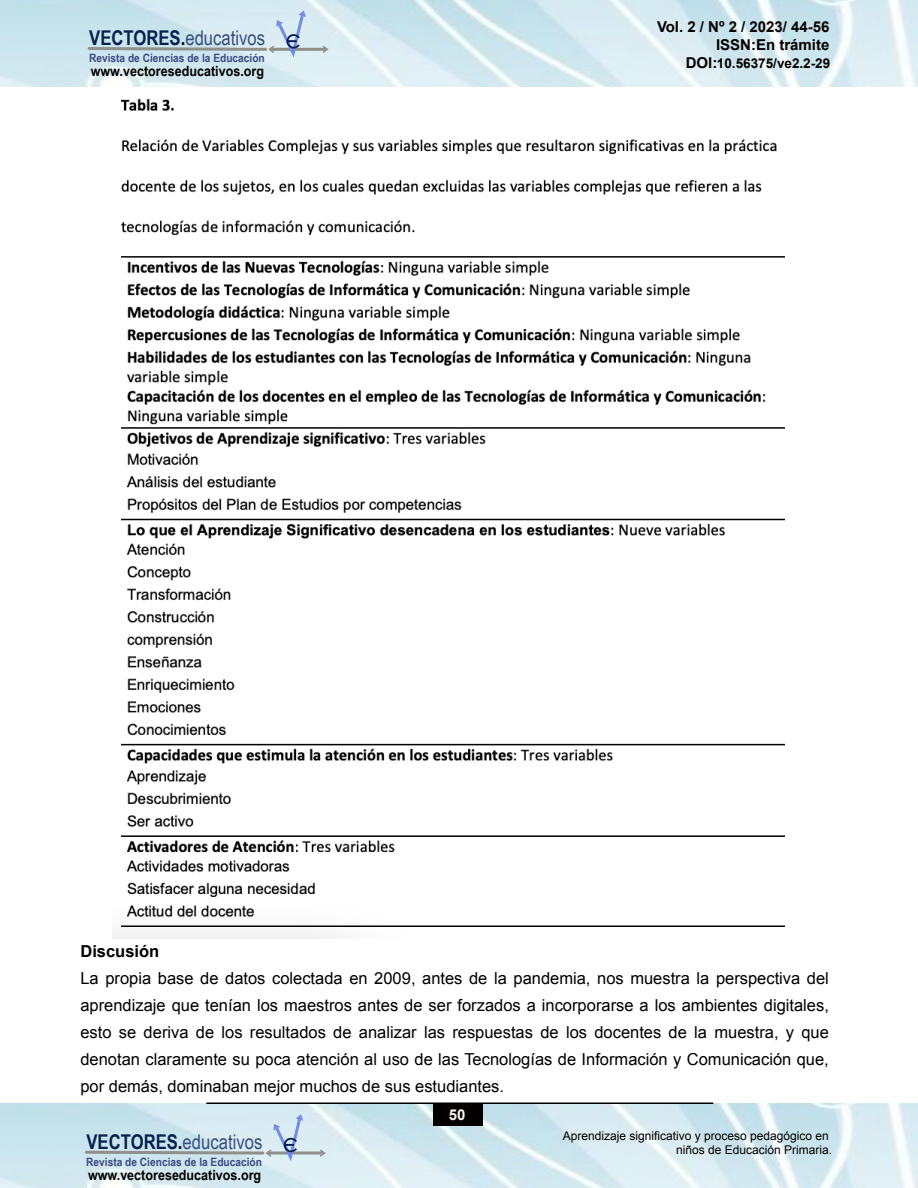
<style>
.page{position:relative;width:918px;height:1188px;background:#fff}
.page>*{position:absolute;margin:0;border:0;box-sizing:border-box;transform-origin:0 0}
.t1{font:20.4px "Arial Narrow";color:#374d81}
.t2{font:16.5px/27px "Arial";color:#000;text-align:justify}
.t3{font:700 16.5px "Arial";color:#000}
.t4{font:700 15px/18px "Arial";color:#050000;text-align:right}
.t5{font:700 15px "Arial";color:#f7f2f2}
.t6{font:700 14.25px "Arial Narrow";color:#000;scale:1.08 1}
.t7{font:700 13.5px "Arial";color:#000}
.t8{font:12px/14.4px "Arial";color:#000;text-align:right}
.t9{font:700 11.55px "Arial Narrow";color:#3c4985;scale:1.08 1}
.s1{font-weight:700;color:#062050}
.s2{font-weight:700;color:#000}
.s3{font-size:15px;color:#050000}
</style>
<div class="page">
<img style="left:0;top:1103px;width:918px;height:85px">
<hr style="left:268px;top:1152px;width:55px;height:3px;background:#8d908b">
<svg style="left:318px;top:1148px;width:9px;height:10px"></svg>
<svg style="left:83px;top:1113px;width:222px;height:53px;background:#cadfe8"></svg>
<hr style="left:206px;top:1102px;width:507px;height:2px;background:#050000">
<div style="left:433px;top:1103px;width:50px;height:23px;background:#050000"></div>
<img style="left:0;top:0;width:918px;height:86px">
<hr style="left:271px;top:48px;width:55px;height:3px;background:#8d908b">
<svg style="left:321px;top:44px;width:9px;height:11px"></svg>
<svg style="left:86px;top:9px;width:221px;height:53px;background:#cae0e8"></svg>
<img style="left:113px;top:98px;width:672px;height:841px">
<p class="t1" style="left:89px;top:23px;width:177px"><span class="s1">VECTORES</span><span class="s2">.</span>educativos</p>
<p class="t6" style="left:91px;top:61px;width:162px">www.vectoreseducativos.org</p>
<p class="t9" style="left:89px;top:49px;width:164px">Revista de Ciencias de la Educación</p>
<p class="t4" style="left:657px;top:19px;width:174px">Vol. 2 / Nº 2 / 2023/ 44-56<br>ISSN:En trámite</p>
<p class="t7" style="left:686px;top:55px;width:146px"><span class="s3">DOI:</span>10.56375/ve2.2-29</p>
<p class="t3" style="left:80px;top:941px;width:80px">Discusión</p>
<p class="t2" style="left:80px;top:965px;width:750px">La propia base de datos colectada en 2009, antes de la pandemia, nos muestra la perspectiva del aprendizaje que tenían los maestros antes de ser forzados a incorporarse a los ambientes digitales, esto se deriva de los resultados de analizar las respuestas de los docentes de la muestra, y que denotan claramente su poca atención al uso de las Tecnologías de Información y Comunicación que, por demás, dominaban mejor muchos de sus estudiantes.</p>
<p class="t1" style="left:87px;top:1127px;width:177px"><span class="s1">VECTORES</span><span class="s2">.</span>educativos</p>
<p class="t6" style="left:88px;top:1164px;width:162px">www.vectoreseducativos.org</p>
<p class="t9" style="left:86px;top:1153px;width:164px">Revista de Ciencias de la Educación</p>
<p class="t5" style="left:449px;top:1105px;width:18px">50</p>
<p class="t8" style="left:563px;top:1129px;width:271px">Aprendizaje significativo y proceso pedagógico en niños de Educación Primaria.</p>
</div>
